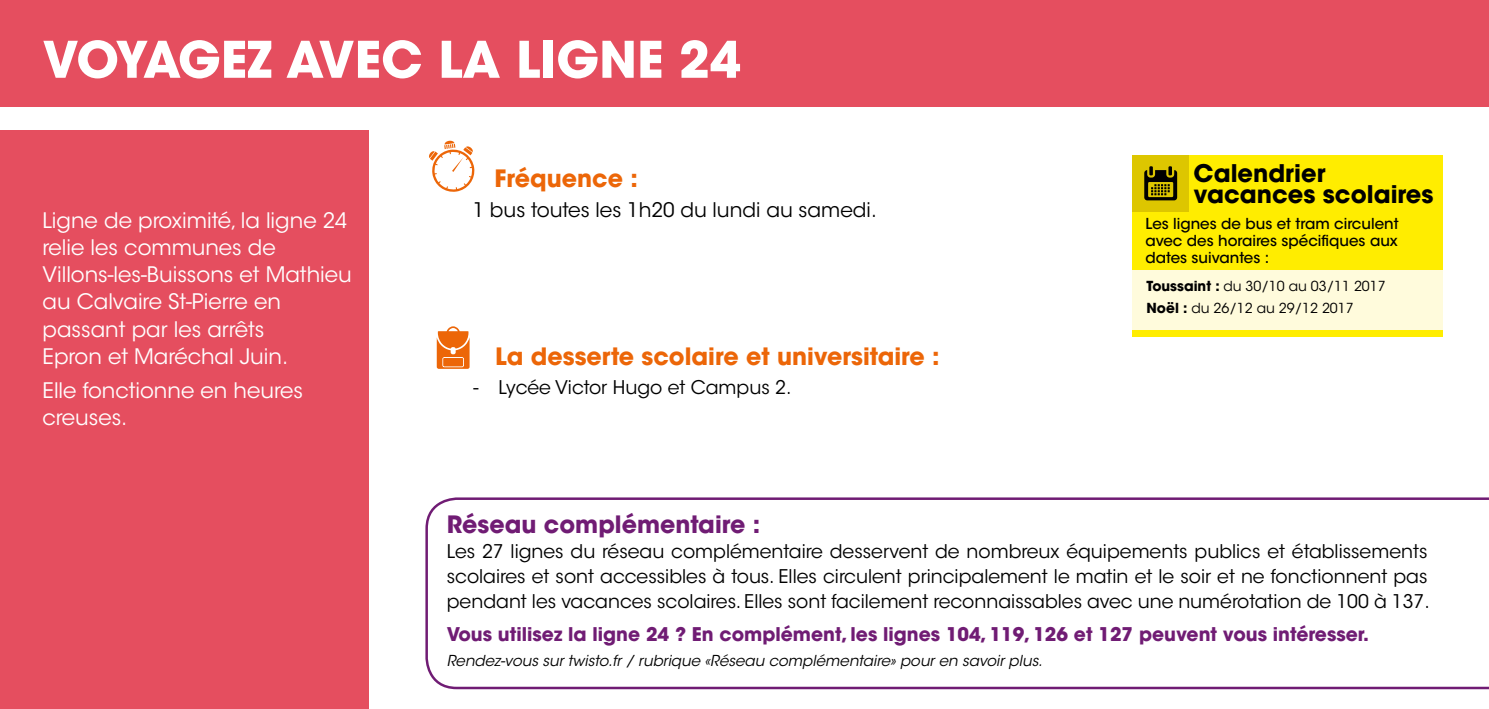
<style>
.page{position:relative;width:1489px;height:709px;background:#fff}
.page>*{position:absolute;margin:0;border:0;box-sizing:border-box;transform-origin:0 0}
.t1{font:700 50px "ITC Avant Garde Std";color:#fff}
.t2{font:700 24.25px/21.2px "ITC Avant Garde Std";color:#000}
.t3{font:700 23.75px "ITC Avant Garde Std";color:#ec6608}
.t4{font:700 23.75px "ITC Avant Garde Std";color:#701c74}
.t5{font:21.25px/27px "ITC Avant Garde Std";color:#fff}
.t6{font:20px "ITC Avant Garde Std";color:#000}
.t7{font:18.75px/25px "ITC Avant Garde Std";color:#000}
.t8{font:700 18.75px "ITC Avant Garde Std";color:#701c74}
.t9{font:500 15px/17px "ITC Avant Garde Std";color:#000;text-align:justify}
.t10{font:italic 15px "ITC Avant Garde Std";color:#000}
.t11{font:13.75px/22px "ITC Avant Garde Std";color:#000}
.s1{font-weight:700}
</style>
<div class="page">
<svg style="left:429px;top:141px;width:46px;height:51px"></svg>
<svg style="left:437px;top:326px;width:32px;height:43px"></svg>
<svg style="left:425px;top:497px;width:1063px;height:192px"></svg>
<div style="left:1132px;top:269px;width:310px;height:61px;background:#fffbdc"></div>
<div style="left:1132px;top:155px;width:310px;height:115px;background:#ffed00"></div>
<div style="left:1132px;top:155px;width:56px;height:56px;background:#ddc600"></div>
<svg style="left:1144px;top:166px;width:33px;height:34px"></svg>
<div style="left:1132px;top:330px;width:310px;height:7px;background:#ffed00"></div>
<div style="left:0;top:0;width:1488px;height:106px;background:#e54e5f"></div>
<div style="left:0;top:130px;width:369px;height:579px;background:#e54e5f"></div>
<h1 class="t1" style="left:43px;top:27px;width:699px">VOYAGEZ AVEC LA LIGNE 24</h1>
<p class="t5" style="left:43px;top:207px;width:311px">Ligne de proximité, la ligne 24 relie les communes de<br>Villons-les-Buissons et Mathieu au Calvaire St-Pierre en passant par les arrêts<br>Epron et Maréchal Juin.</p>
<p class="t5" style="left:43px;top:377px;width:262px">Elle fonctionne en heures creuses.</p>
<p class="t3" style="left:494px;top:162px;width:145px">Fréquence :</p>
<p class="t6" style="left:472px;top:198px;width:405px">1 bus toutes les 1h20 du lundi au samedi.</p>
<p class="t3" style="left:495px;top:340px;width:446px">La desserte scolaire et universitaire :</p>
<p class="t7" style="left:473px;top:375px;width:319px">- Lycée Victor Hugo et Campus 2.</p>
<p class="t2" style="left:1193px;top:162px;width:241px">Calendrier vacances scolaires</p>
<p class="t9" style="left:1145px;top:215px;width:255px">Les lignes de bus et tram circulent avec des horaires spécifiques aux dates suivantes :</p>
<p class="t11" style="left:1146px;top:275px;width:241px"><span class="s1">Toussaint :</span> du 30/10 au 03/11 2017<br><span class="s1">Noël :</span> du 26/12 au 29/12 2017</p>
<p class="t4" style="left:447px;top:509px;width:315px">Réseau complémentaire :</p>
<p class="t7" style="left:447px;top:539px;width:984px">Les 27 lignes du réseau complémentaire desservent de nombreux équipements publics et établissements scolaires et sont accessibles à tous. Elles circulent principalement le matin et le soir et ne fonctionnent pas pendant les vacances scolaires. Elles sont facilement reconnaissables avec une numérotation de 100 à 137.</p>
<p class="t8" style="left:447px;top:621px;width:923px">Vous utilisez la ligne 24 ? En complément, les lignes 104, 119, 126 et 127 peuvent vous intéresser.</p>
<p class="t10" style="left:447px;top:651px;width:597px">Rendez-vous sur twisto.fr / rubrique «Réseau complémentaire» pour en savoir plus.</p>
</div>
